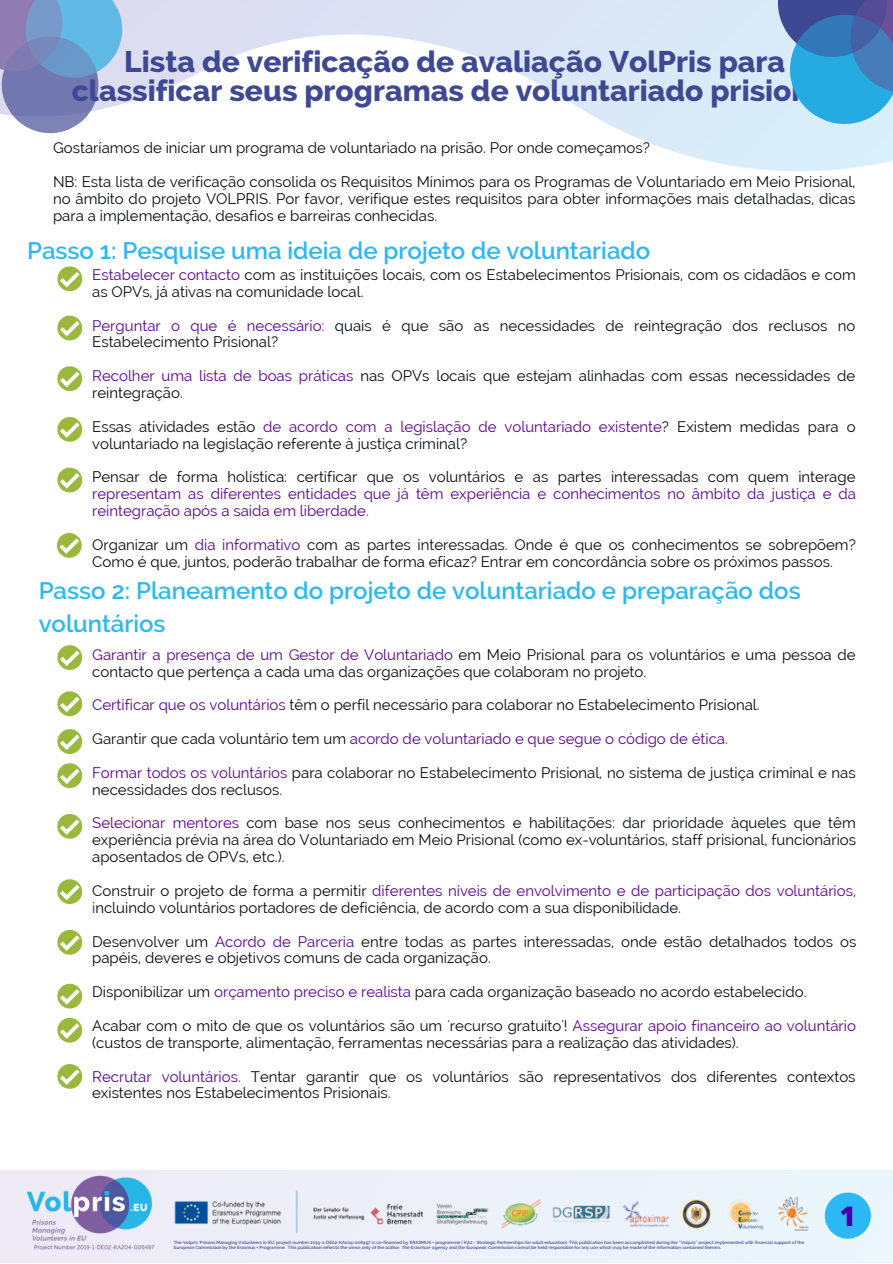
<style>
.page{position:relative;width:893px;height:1264px;background:#fff}
.page>*{position:absolute;margin:0;border:0;box-sizing:border-box;transform-origin:0 0}
.t1{font:800 30px/29.2px "Raleway";color:#3f4892;text-align:center}
.t2{font:800 27px "Open Sans";color:#4500a9}
.t3{font:600 24px/32.5px "Raleway";color:#2cb8f4}
.t4{font:15px/16.8px "Raleway";color:#070a0e}
.t5{font:15px/16.8px "Raleway";color:#5a0290}
.t6{font:600 4.5px/4.5px "Raleway";color:#3f4892}
.s1{color:#5a0290}
.s2{color:#070a0e}
</style>
<div class="page">
<svg style="left:57px;top:533px;width:25px;height:24px"></svg>
<svg style="left:67px;top:0;width:825px;height:380px"></svg>
<svg style="left:0;top:0;width:140px;height:151px"></svg>
<div style="left:0;top:1170px;width:892px;height:92px;background:#ecf1fa"></div>
<div style="left:824px;top:1192px;width:46px;height:46px;background:#2cb8f4;border-radius:50%"></div>
<img style="left:32px;top:1250px;width:134px;height:2px">
<img style="left:16px;top:1170px;width:151px;height:80px">
<img style="left:166px;top:1187px;width:659px;height:51px">
<svg style="left:759px;top:0;width:133px;height:142px;background:#72a9d5"></svg>
<svg style="left:57px;top:467px;width:25px;height:25px"></svg>
<svg style="left:57px;top:417px;width:25px;height:25px"></svg>
<svg style="left:57px;top:315px;width:25px;height:25px"></svg>
<svg style="left:57px;top:266px;width:25px;height:25px"></svg>
<svg style="left:57px;top:366px;width:25px;height:25px"></svg>
<svg style="left:57px;top:645px;width:25px;height:25px"></svg>
<svg style="left:57px;top:691px;width:25px;height:25px"></svg>
<svg style="left:57px;top:729px;width:25px;height:25px"></svg>
<svg style="left:57px;top:763px;width:25px;height:25px"></svg>
<svg style="left:57px;top:983px;width:25px;height:25px"></svg>
<svg style="left:57px;top:930px;width:25px;height:24px"></svg>
<svg style="left:57px;top:814px;width:25px;height:24px"></svg>
<svg style="left:57px;top:879px;width:25px;height:25px"></svg>
<svg style="left:57px;top:1017px;width:25px;height:25px"></svg>
<svg style="left:57px;top:1064px;width:25px;height:24px"></svg>
<h1 class="t1" style="left:72px;top:46px;width:767px">Lista de verificação de avaliação VolPris para classificar seus programas de voluntariado prisional</h1>
<p class="t4" style="left:53px;top:140px;width:598px">Gostaríamos de iniciar um programa de voluntariado na prisão. Por onde começamos?</p>
<p class="t4" style="left:53px;top:173px;width:804px;text-align:justify">NB: Esta lista de verificação consolida os Requisitos Mínimos para os Programas de Voluntariado em Meio Prisional, no âmbito do projeto VOLPRIS. Por favor, verifique estes requisitos para obter informações mais detalhadas, dicas para a implementação, desafios e barreiras conhecidas.</p>
<h3 class="t3" style="left:27px;top:234px;width:624px">Passo 1: Pesquise uma ideia de projeto de voluntariado</h3>
<p class="t4" style="left:92px;top:266px;width:765px"><span class="s1">Estabelecer contacto</span> com as instituições locais, com os Estabelecimentos Prisionais, com os cidadãos e com as OPVs, já ativas na comunidade local.</p>
<p class="t4" style="left:92px;top:317px;width:764px"><span class="s1">Perguntar o que é necessário:</span> quais é que são as necessidades de reintegração dos reclusos no<br>Estabelecimento Prisional?</p>
<p class="t4" style="left:92px;top:367px;width:764px"><span class="s1">Recolher uma lista de boas práticas</span> nas OPVs locais que estejam alinhadas com essas necessidades de reintegração.</p>
<p class="t4" style="left:92px;top:418px;width:765px">Essas atividades estão <span class="s1">de acordo com a legislação de voluntariado existente</span>? Existem medidas para o voluntariado na legislação referente à justiça criminal?</p>
<p class="t4" style="left:92px;top:468px;width:764px">Pensar de forma holística: certificar que os voluntários e as partes interessadas com quem interage</p>
<p class="t5" style="left:92px;top:485px;width:765px">representam as diferentes entidades que já têm experiência e conhecimentos no âmbito da justiça e da reintegração após a saída em liberdade.</p>
<p class="t4" style="left:92px;top:536px;width:765px">Organizar um <span class="s1">dia informativo</span> com as partes interessadas. Onde é que os conhecimentos se sobrepõem?<br>Como é que, juntos, poderão trabalhar de forma eficaz? Entrar em concordância sobre os próximos passos.</p>
<h3 class="t3" style="left:39px;top:574px;width:763px">Passo 2: Planeamento do projeto de voluntariado e preparação dos voluntários</h3>
<p class="t4" style="left:92px;top:646px;width:765px"><span class="s1">Garantir a presença de um Gestor de Voluntariado</span> em Meio Prisional para os voluntários e uma pessoa de contacto que pertença a cada uma das organizações que colaboram no projeto.</p>
<p class="t4" style="left:92px;top:696px;width:669px"><span class="s1">Certificar que os voluntários</span> têm o perfil necessário para colaborar no Estabelecimento Prisional.</p>
<p class="t5" style="left:92px;top:730px;width:637px"><span class="s2">Garantir que cada voluntário tem um</span> acordo de voluntariado e que segue o código de ética.</p>
<p class="t4" style="left:92px;top:764px;width:765px"><span class="s1">Formar todos os voluntários</span> para colaborar no Estabelecimento Prisional, no sistema de justiça criminal e nas necessidades dos reclusos.</p>
<p class="t4" style="left:92px;top:814px;width:765px;text-align:justify"><span class="s1">Selecionar mentores</span> com base nos seus conhecimentos e habilitações: dar prioridade àqueles que têm experiência prévia na área do Voluntariado em Meio Prisional (como ex-voluntários, staff prisional, funcionários aposentados de OPVs, etc.).</p>
<p class="t4" style="left:92px;top:882px;width:765px">Construir o projeto de forma a permitir <span class="s1">diferentes níveis de envolvimento e de participação dos voluntários, i</span>ncluindo voluntários portadores de deficiência, de acordo com a sua disponibilidade.</p>
<p class="t4" style="left:92px;top:932px;width:765px">Desenvolver um <span class="s1">Acordo de Parceria</span> entre todas as partes interessadas, onde estão detalhados todos os papéis, deveres e objetivos comuns de cada organização.</p>
<p class="t4" style="left:92px;top:983px;width:715px">Disponibilizar um <span class="s1">orçamento preciso e realista</span> para cada organização baseado no acordo estabelecido.</p>
<p class="t4" style="left:92px;top:1017px;width:765px">Acabar com o mito de que os voluntários são um 'recurso gratuito'! <span class="s1">Assegurar apoio financeiro ao voluntário </span>(custos de transporte, alimentação, ferramentas necessárias para a realização das atividades).</p>
<p class="t4" style="left:92px;top:1067px;width:764px"><span class="s1">Recrutar voluntários.</span> Tentar garantir que os voluntários são representativos dos diferentes contextos existentes nos Estabelecimentos Prisionais.</p>
<p class="t6" style="left:174px;top:1240px;width:632px">The Volpris 'Prisons Managing Volunteers in EU' project number 2019-1-DE02-KA204-006497 is co-financed by ERASMUS + programme ( KA2 - Strategic Partnerships for adult education). This publication has been accomplished during the “Volpris” project implemented with financial support of the<br>European Commission by the Erasmus + Programme. This publication reflects the views only of the author. The Erasmus+ agency and the European Commission cannot be held responsible for any use which may be made of the information contained therein.</p>
<h2 class="t2" style="left:839px;top:1197px;width:17px">1</h2>
</div>
